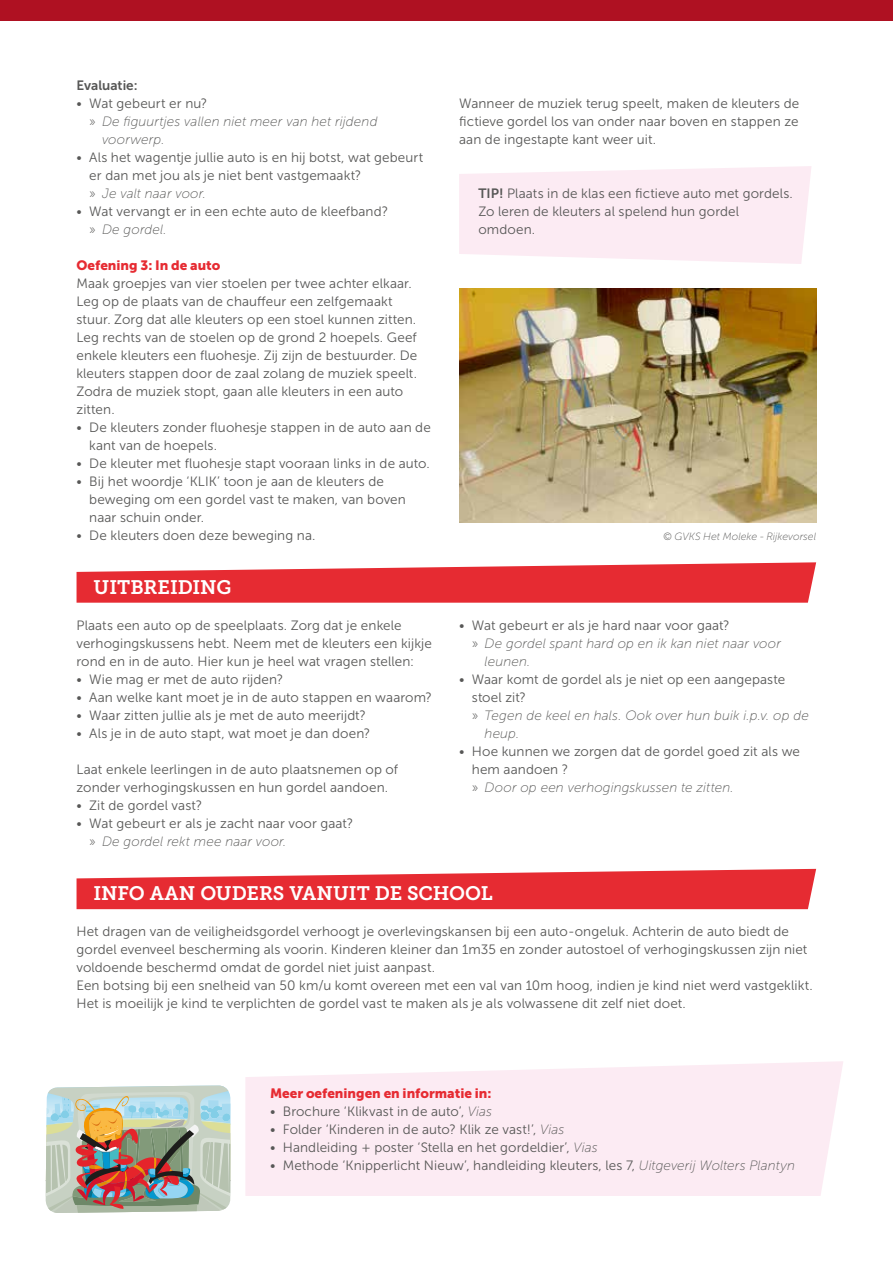
<style>
.page{position:relative;width:893px;height:1263px;background:#fff}
.page>*{position:absolute;margin:0;border:0;box-sizing:border-box;transform-origin:0 0}
.t1{font:19.5px "Museo Slab 700";letter-spacing:-.005em;color:#fff}
.t2{font:13.5px/18px "Museo Sans 300";letter-spacing:.01em;color:#575756}
.t3{font:italic 13.5px/18px "Museo Sans 100";letter-spacing:.01em;color:#575756}
.t4{font:13.5px "Museo Sans 900";color:#e62b32}
.t5{font:13.5px "Museo Sans 700";color:#575756}
.t6{font:italic 10.5px "Museo Sans 100";color:#575756}
.s1{font-style:normal}
.s2{font-family:"Museo Sans 700"}
.s3{font-family:"Museo Sans 100"}
.s4{font-family:"Museo Sans 100";font-style:italic}
</style>
<div class="page">
<div style="left:0;top:0;width:893px;height:21px;background:#af1122"></div>
<img style="left:459px;top:288px;width:357px;height:234px">
<svg style="left:459px;top:166px;width:352px;height:98px;background:#fcecf4"></svg>
<svg style="left:77px;top:562px;width:739px;height:41px;background:#e9484e"></svg>
<svg style="left:77px;top:869px;width:739px;height:40px;background:#e9444a"></svg>
<svg style="left:245px;top:1061px;width:598px;height:135px;background:#fcecf3"></svg>
<img style="left:46px;top:1085px;width:185px;height:128px">
<p class="t5" style="left:77px;top:78px;width:63px">Evaluatie:</p>
<p class="t2" style="left:77px;top:95px;width:132px">• Wat gebeurt er nu?</p>
<p class="t3" style="left:102px;top:113px;width:277px;text-indent:-13px"><span class="s1">»</span> De figuurtjes vallen niet meer van het rijdend voorwerp.</p>
<p class="t2" style="left:89px;top:149px;width:335px;text-indent:-13px">• Als het wagentje jullie auto is en hij botst, wat gebeurt er dan met jou als je niet bent vastgemaakt?</p>
<p class="t3" style="left:89px;top:185px;width:118px"><span class="s1">»</span> Je valt naar voor.</p>
<p class="t2" style="left:77px;top:203px;width:313px">• Wat vervangt er in een echte auto de kleefband?</p>
<p class="t3" style="left:89px;top:221px;width:79px"><span class="s1">»</span> De gordel.</p>
<p class="t4" style="left:77px;top:258px;width:145px">Oefening 3: In de auto</p>
<p class="t2" style="left:77px;top:275px;width:342px">Maak groepjes van vier stoelen per twee achter elkaar.<br>Leg op de plaats van de chauffeur een zelfgemaakt stuur. Zorg dat alle kleuters op een stoel kunnen zitten.<br>Leg rechts van de stoelen op de grond 2 hoepels. Geef enkele kleuters een fluohesje. Zij zijn de bestuurder. De kleuters stappen door de zaal zolang de muziek speelt.<br>Zodra de muziek stopt, gaan alle kleuters in een auto zitten.</p>
<p class="t2" style="left:89px;top:419px;width:343px;text-indent:-13px">• De kleuters zonder fluohesje stappen in de auto aan de kant van de hoepels.</p>
<p class="t2" style="left:77px;top:455px;width:355px">• De kleuter met fluohesje stapt vooraan links in de auto.</p>
<p class="t2" style="left:89px;top:473px;width:318px;text-indent:-13px">• Bij het woordje ‘KLIK’ toon je aan de kleuters de beweging om een gordel vast te maken, van boven naar schuin onder.</p>
<p class="t2" style="left:77px;top:527px;width:240px">• De kleuters doen deze beweging na.</p>
<p class="t1" style="left:94px;top:576px;width:139px">UITBREIDING</p>
<p class="t2" style="left:77px;top:617px;width:357px">Plaats een auto op de speelplaats. Zorg dat je enkele verhogingskussens hebt. Neem met de kleuters een kijkje rond en in de auto. Hier kun je heel wat vragen stellen:</p>
<p class="t2" style="left:77px;top:671px;width:208px">• Wie mag er met de auto rijden?</p>
<p class="t2" style="left:77px;top:689px;width:357px">• Aan welke kant moet je in de auto stappen en waarom?</p>
<p class="t2" style="left:77px;top:707px;width:291px">• Waar zitten jullie als je met de auto meerijdt?</p>
<p class="t2" style="left:77px;top:725px;width:295px">• Als je in de auto stapt, wat moet je dan doen?</p>
<p class="t2" style="left:77px;top:761px;width:323px">Laat enkele leerlingen in de auto plaatsnemen op of zonder verhogingskussen en hun gordel aandoen.</p>
<p class="t2" style="left:77px;top:797px;width:127px">• Zit de gordel vast?</p>
<p class="t2" style="left:77px;top:815px;width:278px">• Wat gebeurt er als je zacht naar voor gaat?</p>
<p class="t3" style="left:89px;top:833px;width:199px"><span class="s1">»</span> De gordel rekt mee naar voor.</p>
<p class="t2" style="left:459px;top:95px;width:342px;text-align:justify">Wanneer de muziek terug speelt, maken de kleuters de fictieve gordel los van onder naar boven en stappen ze aan de ingestapte kant weer uit.</p>
<p class="t2" style="left:478px;top:185px;width:316px"><span class="s2">TIP!</span> Plaats in de klas een fictieve auto met gordels.<br>Zo leren de kleuters al spelend hun gordel omdoen.</p>
<p class="t6" style="left:663px;top:531px;width:155px">© GVKS Het Moleke - Rijkevorsel</p>
<p class="t2" style="left:459px;top:617px;width:272px">• Wat gebeurt er als je hard naar voor gaat?</p>
<p class="t3" style="left:472px;top:635px;width:311px"><span class="s1">»</span> De gordel spant hard op en ik kan niet naar voor</p>
<p class="t3" style="left:485px;top:653px;width:47px">leunen.</p>
<p class="t2" style="left:459px;top:671px;width:328px">• Waar komt de gordel als je niet op een aangepaste</p>
<p class="t2" style="left:472px;top:689px;width:56px">stoel zit?</p>
<p class="t3" style="left:472px;top:707px;width:339px"><span class="s1">»</span> Tegen de keel en hals. Ook over hun buik i.p.v. op de</p>
<p class="t3" style="left:485px;top:725px;width:36px">heup.</p>
<p class="t2" style="left:472px;top:743px;width:330px;text-indent:-13px">• Hoe kunnen we zorgen dat de gordel goed zit als we hem aandoen ?<br><span class="s3">»</span> <span class="s4">Door op een verhogingskussen te zitten.</span></p>
<p class="t1" style="left:94px;top:882px;width:401px">INFO AAN OUDERS VANUIT DE SCHOOL</p>
<p class="t2" style="left:77px;top:923px;width:738px">Het dragen van de veiligheidsgordel verhoogt je overlevingskansen bij een auto-ongeluk. Achterin de auto biedt de gordel evenveel bescherming als voorin. Kinderen kleiner dan 1m35 en zonder autostoel of verhogingskussen zijn niet voldoende beschermd omdat de gordel niet juist aanpast.<br>Een botsing bij een snelheid van 50 km/u komt overeen met een val van 10m hoog, indien je kind niet werd vastgeklikt.<br>Het is moeilijk je kind te verplichten de gordel vast te maken als je als volwassene dit zelf niet doet.</p>
<p class="t4" style="left:270px;top:1086px;width:223px">Meer oefeningen en informatie in:</p>
<p class="t2" style="left:270px;top:1103px;width:224px">• Brochure ‘Klikvast in de auto’, <span class="s4">Vias</span></p>
<p class="t2" style="left:270px;top:1121px;width:296px">• Folder ‘Kinderen in de auto? Klik ze vast!’, <span class="s4">Vias</span></p>
<p class="t2" style="left:270px;top:1139px;width:329px">• Handleiding + poster ‘Stella en het gordeldier’, <span class="s4">Vias</span></p>
<p class="t2" style="left:270px;top:1157px;width:527px">• Methode ‘Knipperlicht Nieuw’, handleiding kleuters, les 7, <span class="s4">Uitgeverij Wolters Plantyn</span></p>
</div>
